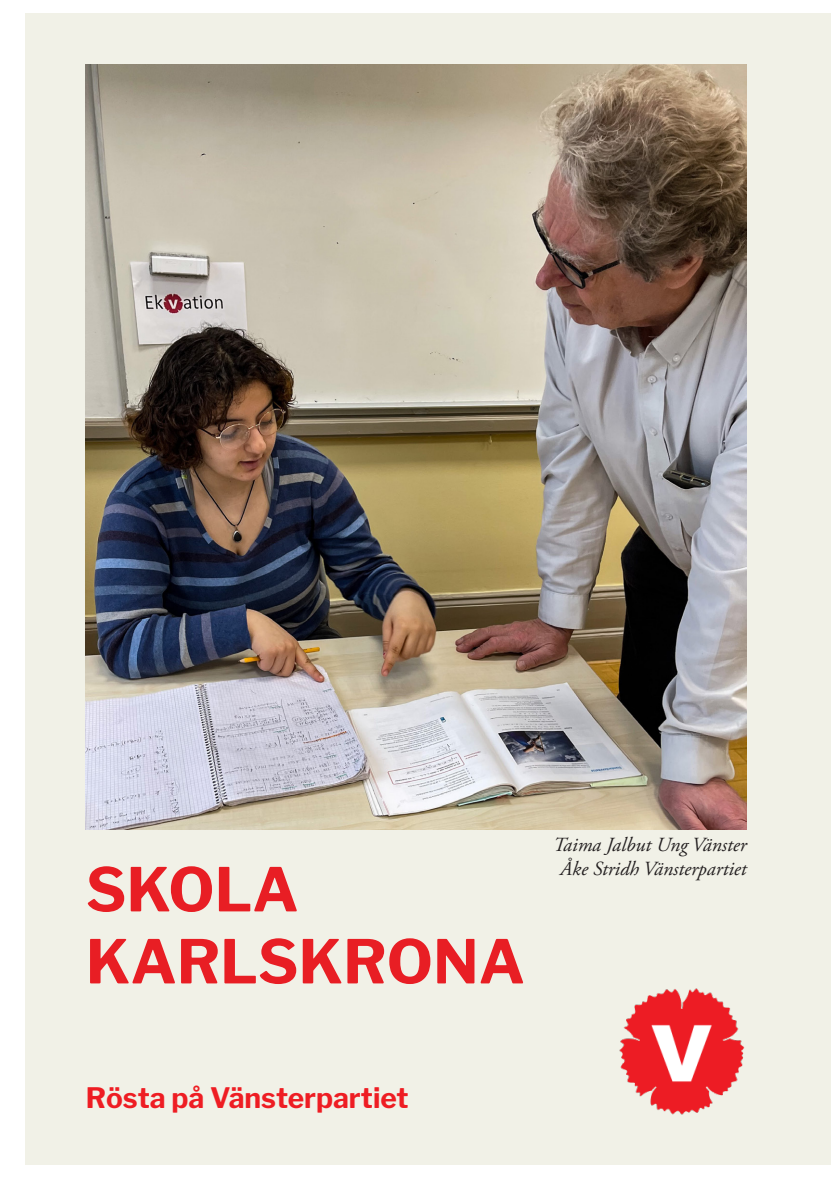
<style>
.page{position:relative;width:840px;height:1191px;background:#fff}
.page>*{position:absolute;margin:0;border:0;box-sizing:border-box;transform-origin:0 0}
.t1{font:700 60px "Libre Franklin";color:#e81e24}
.t2{font:700 28px "Libre Franklin";color:#ee1d23}
.t3{font:italic 20px/24px "Adobe Garamond Pro";color:#231f20;text-align:center}
</style>
<div class="page">
<div style="left:25px;top:13px;width:805px;height:1151px;background:#f1f1e7"></div>
<img style="left:86px;top:64px;width:660px;height:766px">
<img style="left:619px;top:988px;width:126px;height:127px">
<p class="t1" style="left:86px;top:853px;width:214px">SKOLA</p>
<p class="t1" style="left:86px;top:925px;width:440px">KARLSKRONA</p>
<p class="t3" style="left:553px;top:832px;width:195px">Taima Jalbut Ung Vänster<br>Åke Stridh Vänsterpartiet</p>
<p class="t2" style="left:86px;top:1080px;width:324px">Rösta på Vänsterpartiet</p>
</div>
